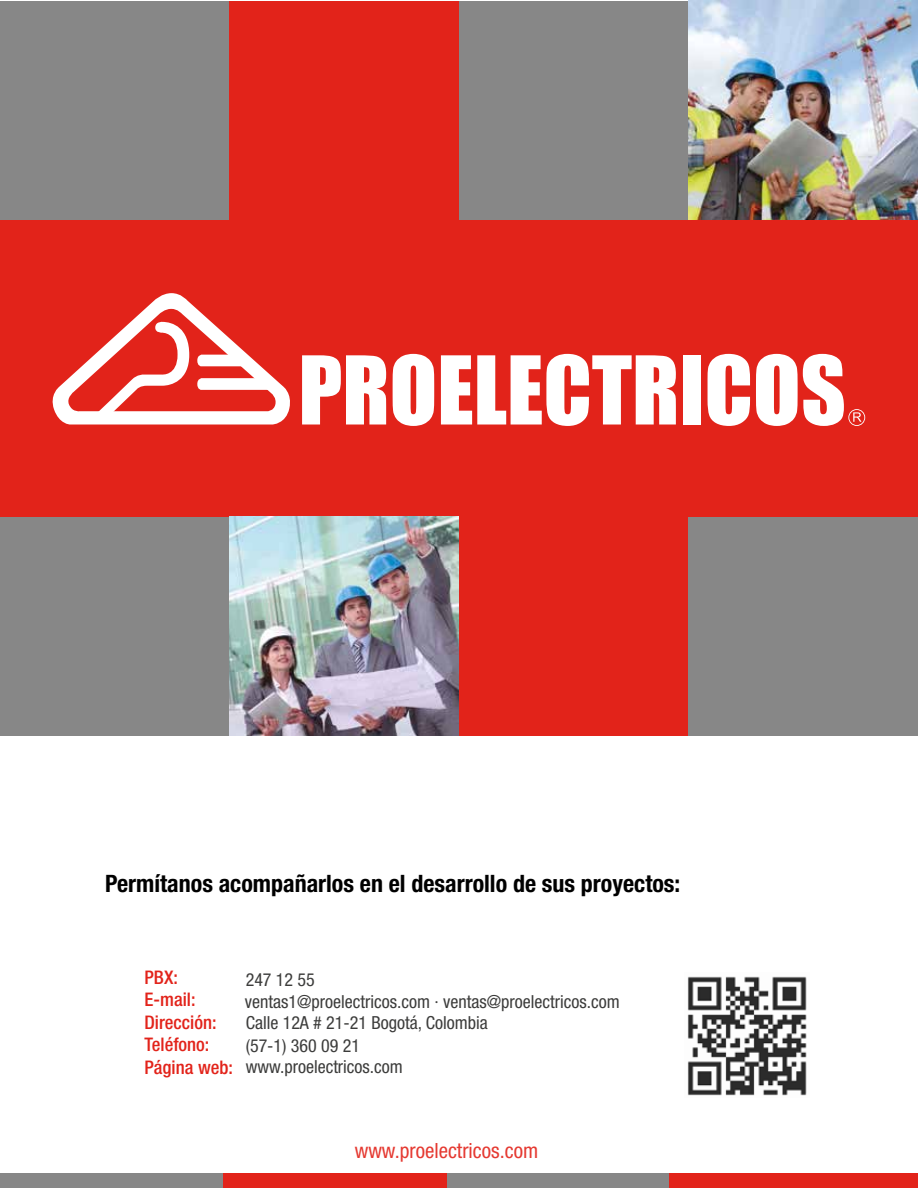
<style>
.page{position:relative;width:918px;height:1188px;background:#fff}
.page>*{position:absolute;margin:0;border:0;box-sizing:border-box;transform-origin:0 0}
.t1{font:700 condensed 24px "Helvetica Neue LT Std";color:#000}
.t2{font:condensed 21px "Helvetica Neue LT Std";color:#e53931}
.t3{font:500 condensed 18.75px/22.5px "Helvetica Neue LT Std";color:#e2231a}
.t4{font:condensed 18px/21px "Helvetica Neue LT Std";color:#3c3c3b}
</style>
<div class="page">
<div style="left:0;top:216px;width:918px;height:304px;background:#e2231a"></div>
<svg style="left:52px;top:293px;width:238px;height:132px"></svg>
<svg style="left:302px;top:355px;width:84px;height:70px"></svg>
<svg style="left:393px;top:354px;width:41px;height:72px"></svg>
<svg style="left:441px;top:354px;width:235px;height:72px"></svg>
<div style="left:683px;top:355px;width:18px;height:70px;background:#fff"></div>
<svg style="left:708px;top:354px;width:42px;height:72px"></svg>
<svg style="left:756px;top:354px;width:109px;height:72px"></svg>
<div style="left:459px;top:1px;width:229px;height:218px;background:#878787"></div>
<div style="left:459px;top:517px;width:229px;height:218px;background:#e2231a"></div>
<div style="left:0;top:1px;width:229px;height:218px;background:#878787"></div>
<div style="left:0;top:517px;width:229px;height:218px;background:#878787"></div>
<div style="left:230px;top:1px;width:229px;height:218px;background:#e2231a"></div>
<div style="left:688px;top:517px;width:230px;height:218px;background:#878787"></div>
<img style="left:688px;top:1px;width:230px;height:218px">
<img style="left:229px;top:517px;width:230px;height:218px">
<div style="left:446px;top:1173px;width:224px;height:15px;background:#878787"></div>
<div style="left:0;top:1173px;width:223px;height:15px;background:#878787"></div>
<div style="left:223px;top:1173px;width:223px;height:15px;background:#e2231a"></div>
<div style="left:670px;top:1173px;width:248px;height:15px;background:#e2231a"></div>
<img style="left:687px;top:976px;width:120px;height:120px">
<h1 class="t1" style="left:105px;top:869px;width:577px">Permítanos acompañarlos en el desarrollo de sus proyectos:</h1>
<p class="t3" style="left:145px;top:966px;width:90px">PBX:<br>E-mail:<br>Dirección:<br>Teléfono:<br>Página web:</p>
<p class="t4" style="left:246px;top:969px;width:71px">247 12 55</p>
<p class="t4" style="left:245px;top:991px;width:376px">ventas1@proelectricos.com · ventas@proelectricos.com</p>
<p class="t4" style="left:246px;top:1012px;width:244px">Calle 12A # 21-21 Bogotá, Colombia</p>
<p class="t4" style="left:246px;top:1035px;width:159px">(57-1) 360 09 21 www.proelectricos.com</p>
<p class="t2" style="left:355px;top:1139px;width:185px">www.proelectricos.com</p>
</div>
